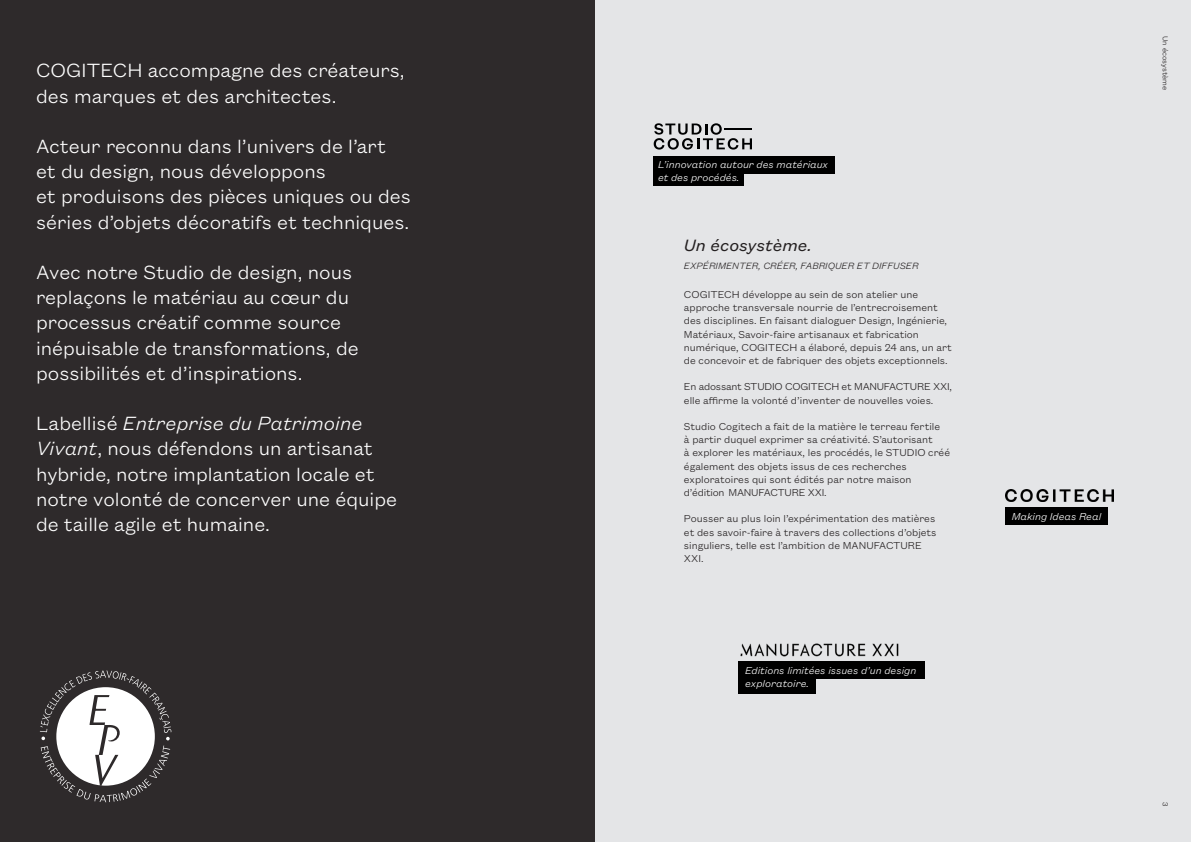
<style>
.page{position:relative;width:1191px;height:842px;background:#fff}
.page>*{position:absolute;margin:0;border:0;box-sizing:border-box;transform-origin:0 0}
.t1{font:300 21px/25.2px "Founders Grotesk Text";color:#fff}
.t2{font:italic 18px "Founders Grotesk Text";color:#231f20}
.t3{font:300 11px/13.2px "Founders Grotesk Text";color:#231f20}
.t4{font:italic 300 11px/13.2px "Founders Grotesk Text";color:#fff}
.t5{font:italic 300 10px "Founders Grotesk Text";color:#231f20}
.t6{font:300 8px "Founders Grotesk Text";color:#231f20}
.s1{font-style:italic}
</style>
<div class="page">
<div style="left:0;top:0;width:595px;height:842px;background:#2e2a2b"></div>
<div style="left:595px;top:0;width:596px;height:842px;background:#e4e5e7"></div>
<div style="left:1005px;top:507px;width:103px;height:18px;background:#000"></div>
<img style="left:1005px;top:489px;width:108px;height:13px">
<div style="left:653px;top:156px;width:181px;height:18px;background:#000"></div>
<div style="left:653px;top:170px;width:91px;height:16px;background:#000"></div>
<div style="left:738px;top:661px;width:186px;height:18px;background:#000"></div>
<img style="left:740px;top:643px;width:159px;height:14px">
<div style="left:738px;top:675px;width:77px;height:19px;background:#000"></div>
<svg style="left:40px;top:670px;width:131px;height:132px"></svg>
<svg style="left:653px;top:123px;width:99px;height:27px"></svg>
<h1 class="t1" style="left:36px;top:57px;width:370px">COGITECH accompagne des créateurs, des marques et des architectes.</h1>
<h1 class="t1" style="left:36px;top:132px;width:376px">Acteur reconnu dans l’univers de l’art et du design, nous développons<br>et produisons des pièces uniques ou des séries d’objets décoratifs et techniques.</h1>
<h1 class="t1" style="left:36px;top:258px;width:324px">Avec notre Studio de design, nous replaçons le matériau au cœur du processus créatif comme source inépuisable de transformations, de possibilités et d’inspirations.</h1>
<h1 class="t1" style="left:36px;top:409px;width:363px">Labellisé <span class="s1">Entreprise du Patrimoine Vivant</span>, nous défendons un artisanat hybride, notre implantation locale et notre volonté de concerver une équipe de taille agile et humaine.</h1>
<p class="t4" style="left:658px;top:157px;width:171px">L’innovation autour des matériaux et des procédés.</p>
<h2 class="t2" style="left:684px;top:233px;width:129px">Un écosystème.</h2>
<p class="t5" style="left:684px;top:259px;width:236px">EXPÉRIMENTER, CRÉER, FABRIQUER ET DIFFUSER</p>
<p class="t3" style="left:684px;top:287px;width:269px">COGITECH développe au sein de son atelier une approche transversale nourrie de l’entrecroisement des disciplines. En faisant dialoguer Design, Ingénierie, Matériaux, Savoir-faire artisanaux et fabrication numérique, COGITECH a élaboré, depuis 24 ans, un art de concevoir et de fabriquer des objets exceptionnels.</p>
<p class="t3" style="left:684px;top:379px;width:270px">En adossant STUDIO COGITECH et MANUFACTURE XXI, elle affirme la volonté d’inventer de nouvelles voies.</p>
<p class="t3" style="left:684px;top:419px;width:267px">Studio Cogitech a fait de la matière le terreau fertile<br>à partir duquel exprimer sa créativité. S’autorisant<br>à explorer les matériaux, les procédés, le STUDIO créé également des objets issus de ces recherches exploratoires qui sont édités par notre maison d’édition MANUFACTURE XXI.</p>
<p class="t3" style="left:684px;top:511px;width:254px">Pousser au plus loin l’expérimentation des matières et des savoir-faire à travers des collections d’objets singuliers, telle est l’ambition de MANUFACTURE XXI.</p>
<p class="t4" style="left:1011px;top:509px;width:91px">Making Ideas Real</p>
<p class="t4" style="left:745px;top:663px;width:173px">Editions limitées issues d’un design exploratoire.</p>
<p class="t6" style="left:1170px;top:36px;width:56px;rotate:90deg">Un écosystème</p>
<p class="t6" style="left:1170px;top:802px;width:6px;rotate:90deg">3</p>
</div>
